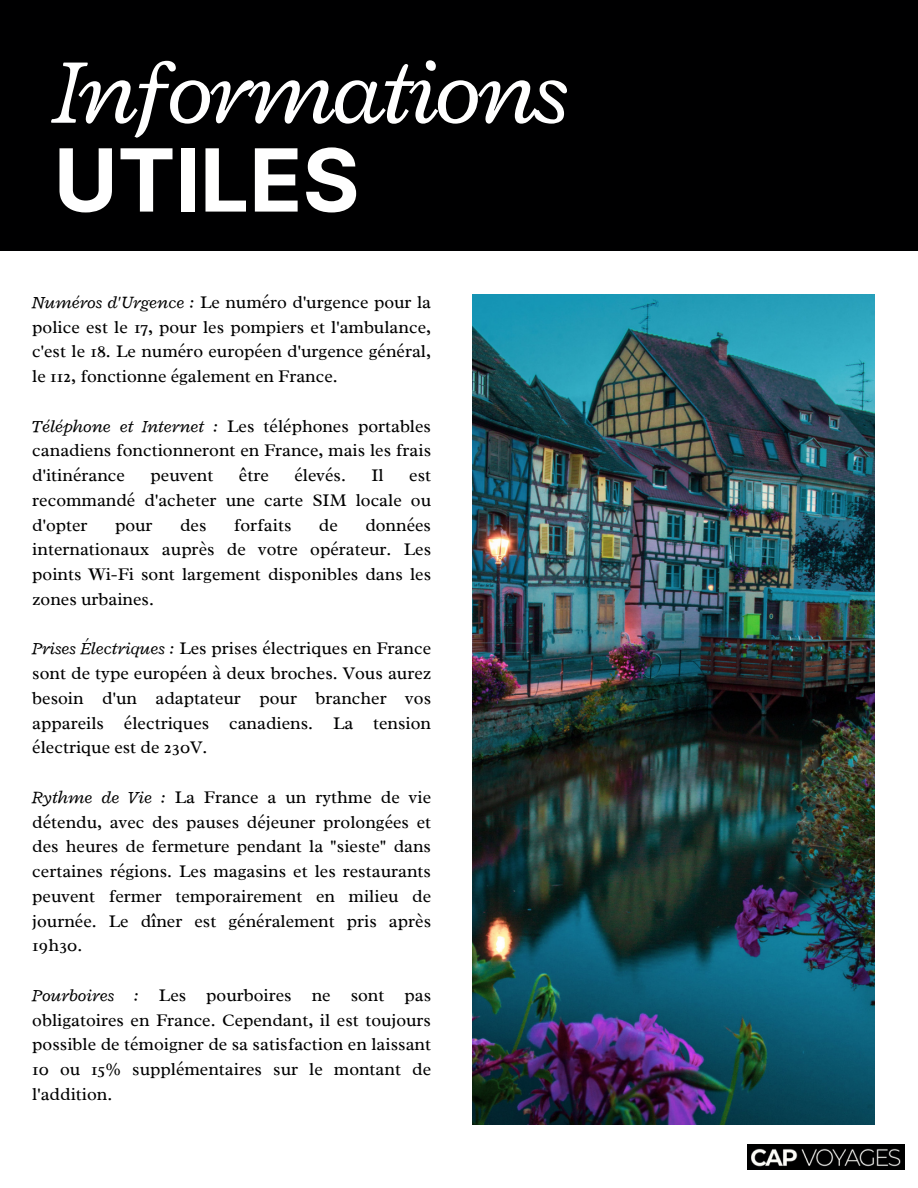
<style>
.page{position:relative;width:918px;height:1188px;background:#fff}
.page>*{position:absolute;margin:0;border:0;box-sizing:border-box;transform-origin:0 0}
.t1{font:italic 97.5px "Radley";letter-spacing:-.04em;color:#fff}
.t2{font:700 87px "Inter";color:#fff}
.t3{font:18px/24.8px "Radley";color:#000001;text-align:justify}
.s1{font-style:italic}
</style>
<div class="page">
<img style="left:472px;top:295px;width:402px;height:829px">
<div style="left:0;top:0;width:918px;height:251px;background:#000001"></div>
<img style="left:747px;top:1145px;width:158px;height:25px">
<p class="t1" style="left:54px;top:29px;width:516px">Informations</p>
<p class="t2" style="left:54px;top:128px;width:307px">UTILES</p>
<p class="t3" style="left:32px;top:289px;width:400px"><span class="s1">Numéros d'Urgence :</span> Le numéro d'urgence pour la police est le 17, pour les pompiers et l'ambulance, c'est le 18. Le numéro européen d'urgence général, le 112, fonctionne également en France.</p>
<p class="t3" style="left:32px;top:413px;width:400px"><span class="s1">Téléphone et Internet :</span> Les téléphones portables canadiens fonctionneront en France, mais les frais d'itinérance</p>
<p class="t3" style="left:151px;top:463px;width:64px">peuvent</p>
<p class="t3" style="left:239px;top:463px;width:31px">être</p>
<p class="t3" style="left:294px;top:463px;width:53px">élevés.</p>
<p class="t3" style="left:371px;top:463px;width:14px">Il</p>
<p class="t3" style="left:32px;top:463px;width:400px;text-indent:377px">est recommandé d'acheter une carte SIM locale ou d'opter</p>
<p class="t3" style="left:32px;top:512px;width:400px;text-indent:333px">données internationaux auprès de votre opérateur. Les points Wi-Fi sont largement disponibles dans les zones urbaines.</p>
<p class="t3" style="left:32px;top:636px;width:400px"><span class="s1">Prises Électriques :</span> Les prises électriques en France sont de type européen à deux broches. Vous aurez besoin d'un adaptateur pour brancher vos appareils électriques canadiens. La tension électrique est de 230V.</p>
<p class="t3" style="left:32px;top:784px;width:400px"><span class="s1">Rythme de Vie :</span> La France a un rythme de vie détendu, avec des pauses déjeuner prolongées et des heures de fermeture pendant la "sieste" dans certaines régions. Les magasins et les restaurants peuvent fermer temporairement en milieu de journée. Le dîner est généralement pris après 19h30.</p>
<p class="t3" style="left:32px;top:982px;width:400px"><span class="s1">Pourboires :</span> Les pourboires ne sont pas obligatoires en France. Cependant, il est toujours possible de témoigner de sa satisfaction en laissant 10 ou 15% supplémentaires sur le montant de l'addition.</p>
<p class="t3" style="left:115px;top:512px;width:39px">pour</p>
<p class="t3" style="left:180px;top:512px;width:28px">des</p>
<p class="t3" style="left:234px;top:512px;width:59px">forfaits</p>
<p class="t3" style="left:319px;top:512px;width:21px">de</p>
</div>
